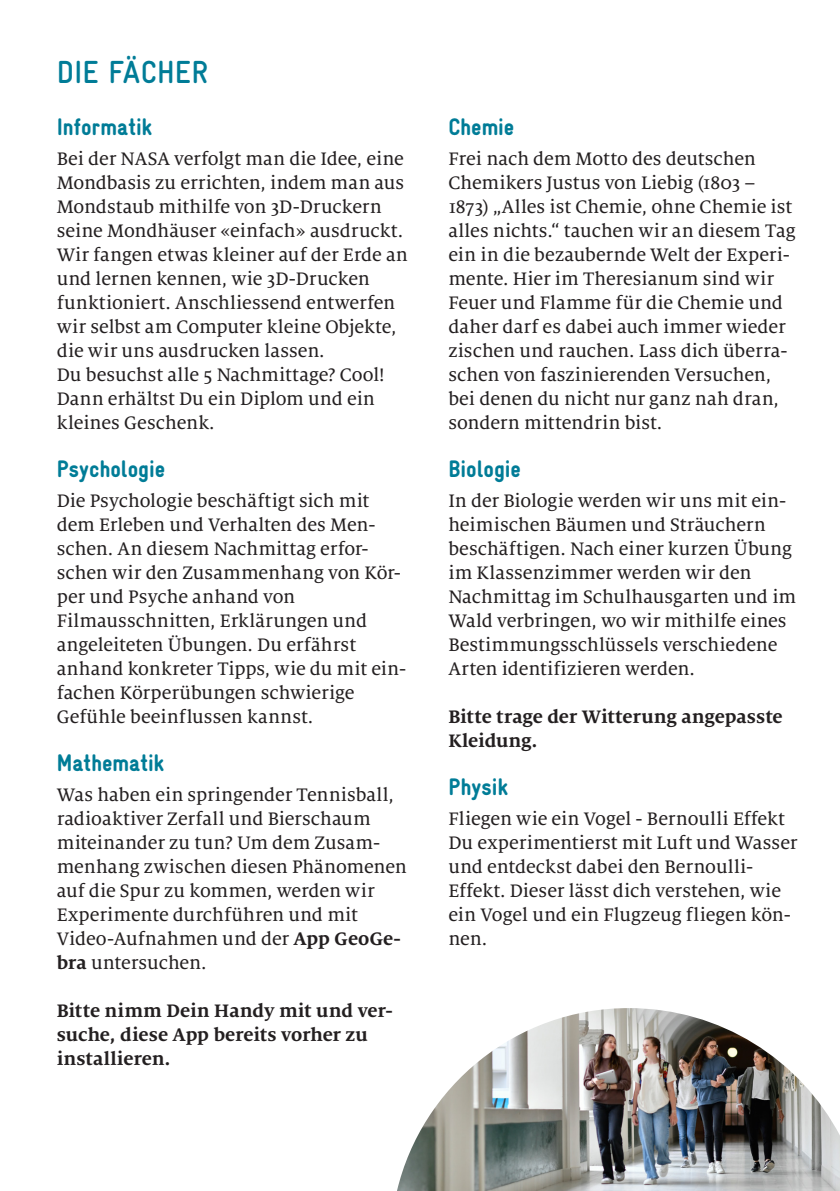
<style>
.page{position:relative;width:840px;height:1191px;background:#fff}
.page>*{position:absolute;margin:0;border:0;box-sizing:border-box;transform-origin:0 0}
.t1{font:700 32px "Gravur Condensed Pro";letter-spacing:.005em;color:#007c97}
.t2{font:900 24px "Gravur Condensed Pro";color:#007c97}
.t3{font:20px/24px "Milo Serif Pro Text";color:#231f20}
.t4{font:700 20px/24px "Milo Serif Pro";letter-spacing:-.005em;color:#231f20}
.s1{font-family:"Milo Serif Pro";font-weight:700}
</style>
<div class="page">
<img style="left:397px;top:1008px;width:442px;height:183px">
<h1 class="t1" style="left:57px;top:55px;width:153px">DIE FÄCHER</h1>
<p class="t2" style="left:57px;top:113px;width:97px">Informatik</p>
<p class="t3" style="left:57px;top:147px;width:352px">Bei der NASA verfolgt man die Idee, eine Mondbasis zu errichten, indem man aus Mondstaub mithilfe von 3D-Druckern seine Mondhäuser «einfach» ausdruckt.<br>Wir fangen etwas kleiner auf der Erde an und lernen kennen, wie 3D-Drucken funktioniert. Anschliessend entwerfen wir selbst am Computer kleine Objekte, die wir uns ausdrucken lassen.<br>Du besuchst alle 5 Nachmittage? Cool!<br>Dann erhältst Du ein Diplom und ein kleines Geschenk.</p>
<p class="t2" style="left:57px;top:455px;width:110px">Psychologie</p>
<p class="t3" style="left:57px;top:489px;width:351px">Die Psychologie beschäftigt sich mit dem Erleben und Verhalten des Men&shy;schen. An diesem Nachmittag erfor&shy;schen wir den Zusammenhang von Kör&shy;per und Psyche anhand von Filmausschnitten, Erklärungen und angeleiteten Übungen. Du erfährst anhand konkreter Tipps, wie du mit ein&shy;fachen Körperübungen schwierige Gefühle beeinflussen kannst.</p>
<p class="t2" style="left:57px;top:749px;width:109px">Mathematik</p>
<p class="t3" style="left:57px;top:783px;width:351px">Was haben ein springender Tennisball, radioaktiver Zerfall und Bierschaum miteinander zu tun? Um dem Zusam&shy;menhang zwischen diesen Phänomenen auf die Spur zu kommen, werden wir Experimente durchführen und mit Video-Aufnahmen und der <span class="s1">App GeoGe&shy;bra</span> untersuchen.</p>
<p class="t4" style="left:57px;top:998px;width:337px">Bitte nimm Dein Handy mit und ver&shy;suche, diese App bereits vorher zu installieren.</p>
<p class="t2" style="left:448px;top:113px;width:67px">Chemie</p>
<p class="t3" style="left:448px;top:147px;width:349px">Frei nach dem Motto des deutschen Chemikers Justus von Liebig (1803 – 1873) „Alles ist Chemie, ohne Chemie ist alles nichts.“ tauchen wir an diesem Tag ein in die bezaubernde Welt der Experi&shy;mente. Hier im Theresianum sind wir Feuer und Flamme für die Chemie und daher darf es dabei auch immer wieder zischen und rauchen. Lass dich überra&shy;schen von faszinierenden Versuchen, bei denen du nicht nur ganz nah dran, sondern mittendrin bist.</p>
<p class="t2" style="left:448px;top:455px;width:74px">Biologie</p>
<p class="t3" style="left:448px;top:489px;width:349px">In der Biologie werden wir uns mit ein&shy;heimischen Bäumen und Sträuchern beschäftigen. Nach einer kurzen Übung im Klassenzimmer werden wir den Nachmittag im Schulhausgarten und im Wald verbringen, wo wir mithilfe eines Bestimmungsschlüssels verschiedene Arten identifizieren werden.</p>
<p class="t4" style="left:448px;top:704px;width:335px">Bitte trage der Witterung angepasste<br>Kleidung.</p>
<p class="t2" style="left:448px;top:773px;width:61px">Physik</p>
<p class="t3" style="left:448px;top:807px;width:350px">Fliegen wie ein Vogel - Bernoulli Effekt Du experimentierst mit Luft und Wasser und entdeckst dabei den Bernoulli-Effekt. Dieser lässt dich verstehen, wie ein Vogel und ein Flugzeug fliegen kön&shy;nen.</p>
</div>
